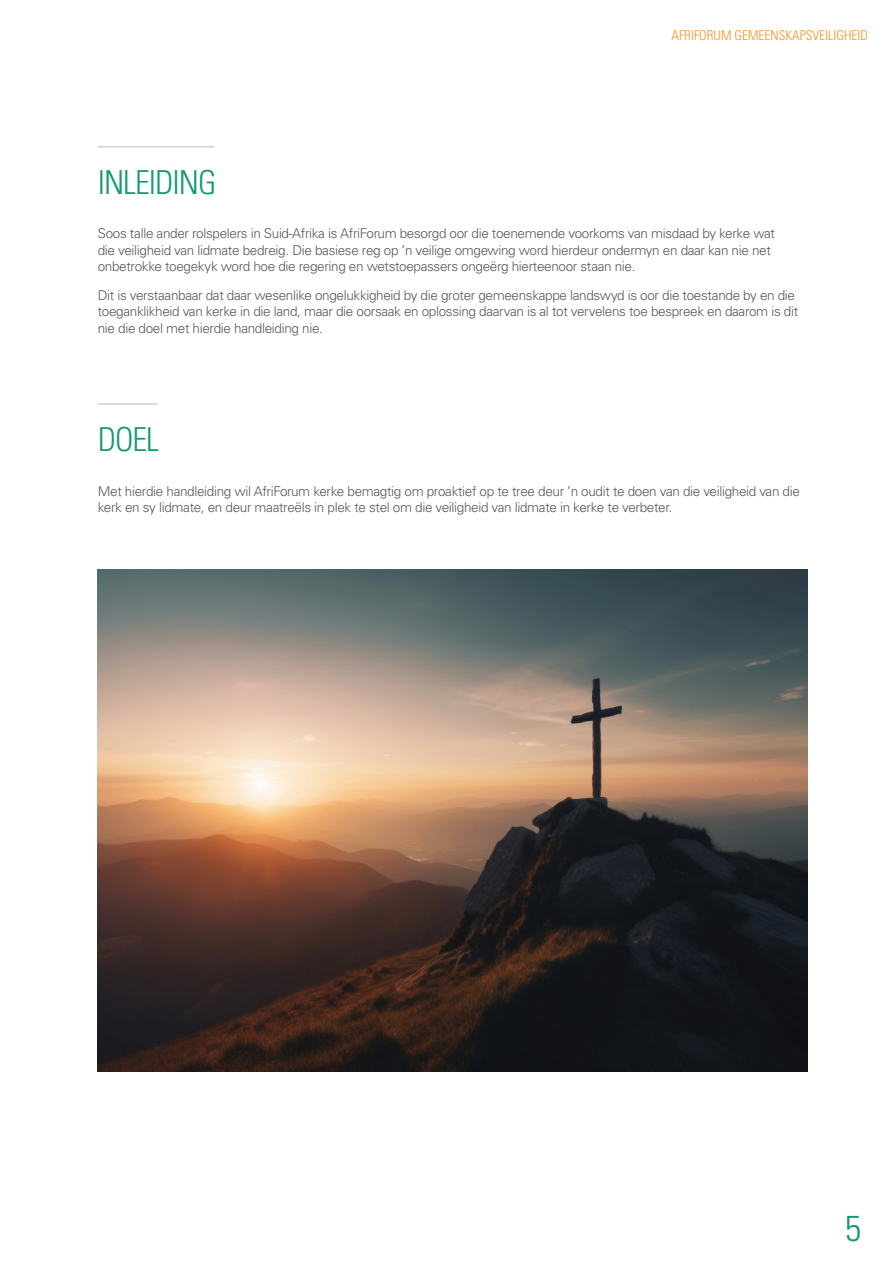
<style>
.page{position:relative;width:893px;height:1263px;background:#fff}
.page>*{position:absolute;margin:0;border:0;box-sizing:border-box;transform-origin:0 0}
.t1{font:300 condensed 36px "Univers LT Std";color:#149975}
.t2{font:300 condensed 33px "Univers LT Std";letter-spacing:-.03em;color:#149975}
.t3{font:300 13.5px/16.5px "Univers LT Std";letter-spacing:-.025em;color:#57585a}
.t4{font:300 condensed 13.5px "Univers LT Std";color:#f79420}
</style>
<div class="page">
<hr style="left:98px;top:146px;width:116px;height:2px;background:#d1d2d4">
<img style="left:98px;top:569px;width:710px;height:502px">
<hr style="left:98px;top:403px;width:59px;height:2px;background:#d1d2d4">
<h2 class="t2" style="left:98px;top:170px;width:120px">INLEIDING</h2>
<p class="t4" style="left:671px;top:27px;width:198px">AFRIFORUM GEMEENSKAPSVEILIGHEID</p>
<p class="t3" style="left:98px;top:226px;width:679px">Soos talle ander rolspelers in Suid-Afrika is AfriForum besorgd oor die toenemende voorkoms van misdaad by kerke wat die veiligheid van lidmate bedreig. Die basiese reg op ’n veilige omgewing word hierdeur ondermyn en daar kan nie net onbetrokke toegekyk word hoe die regering en wetstoepassers ongeërg hierteenoor staan nie.</p>
<p class="t3" style="left:98px;top:288px;width:702px">Dit is verstaanbaar dat daar wesenlike ongelukkigheid by die groter gemeenskappe landswyd is oor die toestande by en die toeganklikheid van kerke in die land, maar die oorsaak en oplossing daarvan is al tot vervelens toe bespreek en daarom is dit nie die doel met hierdie handleiding nie.</p>
<h2 class="t2" style="left:98px;top:427px;width:63px">DOEL</h2>
<p class="t3" style="left:98px;top:484px;width:704px">Met hierdie handleiding wil AfriForum kerke bemagtig om proaktief op te tree deur ’n oudit te doen van die veiligheid van die kerk en sy lidmate, en deur maatreëls in plek te stel om die veiligheid van lidmate in kerke te verbeter.</p>
<h1 class="t1" style="left:845px;top:1215px;width:17px">5</h1>
</div>
